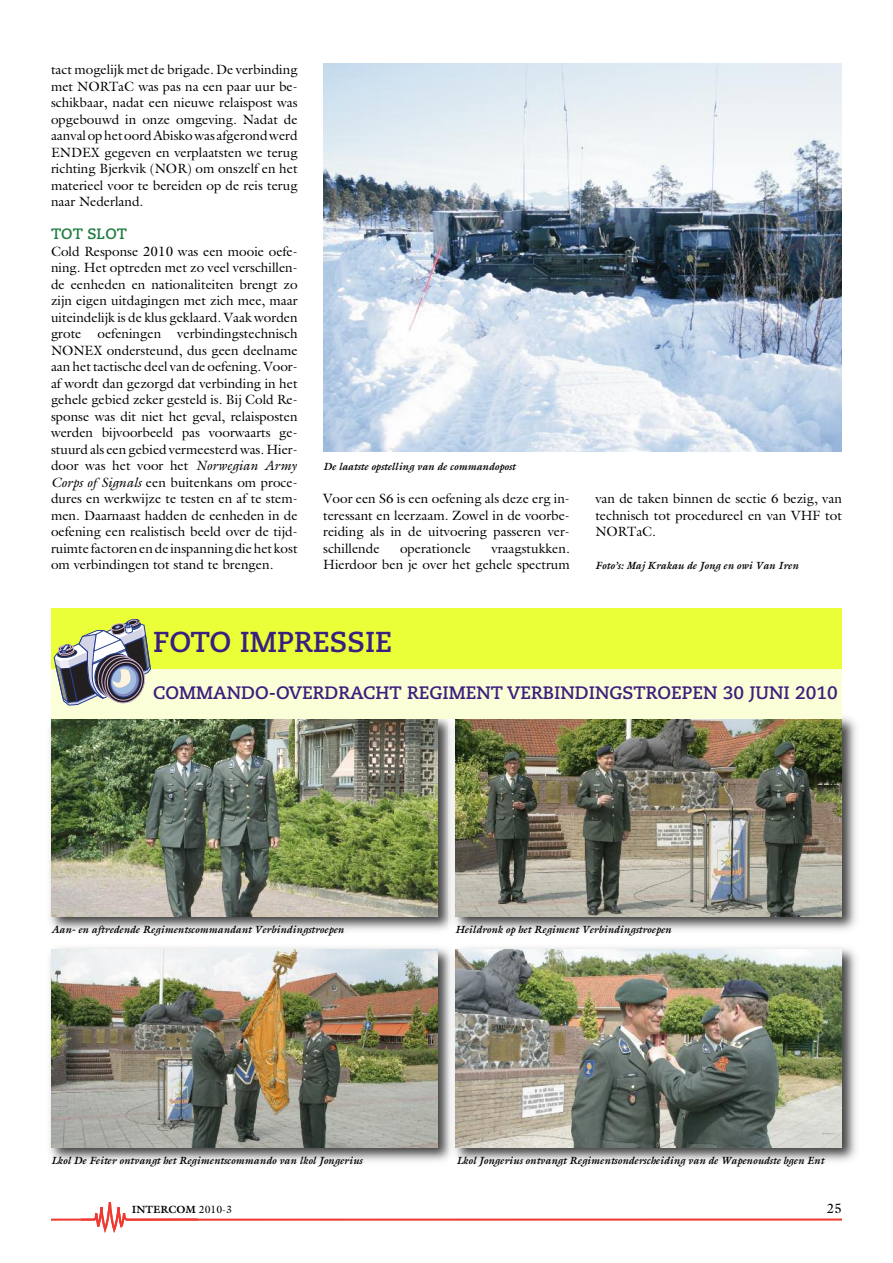
<style>
.page{position:relative;width:893px;height:1263px;background:#fff}
.page>*{position:absolute;margin:0;border:0;box-sizing:border-box;transform-origin:0 0}
.t1{font:700 28.8px "Caecilia";color:#3c1e7e}
.t2{font:700 18px "Caecilia";color:#3c1e7e}
.t3{font:700 15px "Caecilia";color:#207d41}
.t4{font:13.5px/16.5px "Galliard";color:#000;text-align:justify}
.t5{font:italic 700 10.5px "Galliard";color:#000}
.t6{font:700 10.5px "Galliard";color:#000}
.s1{font-style:italic}
.s2{font-weight:400}
</style>
<div class="page">
<svg style="left:51px;top:1202px;width:791px;height:31px"></svg>
<img style="left:323px;top:64px;width:519px;height:387px">
<img style="left:50px;top:718px;width:399px;height:213px">
<img style="left:51px;top:718px;width:387px;height:198px">
<img style="left:457px;top:717px;width:399px;height:214px">
<img style="left:455px;top:718px;width:387px;height:198px">
<img style="left:457px;top:947px;width:399px;height:215px">
<img style="left:457px;top:949px;width:385px;height:198px">
<img style="left:50px;top:947px;width:407px;height:215px">
<img style="left:455px;top:949px;width:2px;height:198px">
<img style="left:51px;top:949px;width:387px;height:198px">
<div style="left:51px;top:652px;width:791px;height:66px;background:#fbffd7"></div>
<div style="left:51px;top:609px;width:791px;height:60px;background:#ebff38"></div>
<svg style="left:54px;top:619px;width:97px;height:86px"></svg>
<p class="t4" style="left:51px;top:62px;width:248px">tact mogelijk met de brigade. De verbinding met NORTaC was pas na een paar uur be&shy;schikbaar, nadat een nieuwe relaispost was opgebouwd in onze omgeving. Nadat de aanvalophetoordAbiskowas afgerondwerd ENDEX gegeven en verplaatsten we terug richting Bjerkvik (NOR) om onszelf en het materieel voor te bereiden op de reis terug naar Nederland.</p>
<p class="t3" style="left:51px;top:228px;width:78px">TOT SLOT</p>
<p class="t4" style="left:51px;top:243px;width:248px">Cold Response 2010 was een mooie oefe&shy;ning. Het optreden met zo veel verschillen&shy;de eenheden en nationaliteiten brengt zo zijn eigen uitdagingen met zich mee, maar uiteindelijk is de klus geklaard. Vaak worden grote oefeningen verbindingstechnisch NONEX ondersteund, dus geen deelname aan het tactische deel van de oefening. Voor&shy;af wordt dan gezorgd dat verbinding in het gehele gebied zeker gesteld is. Bij Cold Re&shy;sponse was dit niet het geval, relaisposten werden bijvoorbeeld pas voorwaarts ge&shy;stuurd als een gebied vermeesterd was. Hier&shy;door was het voor het <span class="s1">Norwegian Army Corps of Signals</span> een buitenkans om proce&shy;dures en werkwijze te testen en af te stem&shy;men. Daarnaast hadden de eenheden in de oefening een realistisch beeld over de tijd&shy;ruimte factorenende inspanningdiehet kost om verbindingen tot stand te brengen.</p>
<p class="t5" style="left:323px;top:461px;width:194px">De laatste opstelling van de commandopost</p>
<p class="t4" style="left:323px;top:491px;width:248px">Voor een S6 is een oefening als deze erg in&shy;teressant en leerzaam. Zowel in de voorbe&shy;reiding als in de uitvoering passeren ver&shy;schillende</p>
<p class="t4" style="left:323px;top:540px;width:248px;text-align:right">vraagstukken.<br>Hierdoor ben je over het gehele spectrum</p>
<p class="t4" style="left:400px;top:540px;width:72px">operationele</p>
<p class="t4" style="left:595px;top:491px;width:248px">van de taken binnen de sectie 6 bezig, van technisch tot procedureel en van VHF tot NORTaC.</p>
<p class="t5" style="left:595px;top:560px;width:205px">Foto’s: Maj Krakau de Jong en owi Van Iren</p>
<h1 class="t1" style="left:153px;top:630px;width:241px">FOTO IMPRESSIE</h1>
<h2 class="t2" style="left:153px;top:685px;width:686px">COMMANDO-OVERDRACHT REGIMENT VERBINDINGSTROEPEN 30 JUNI 2010</h2>
<p class="t5" style="left:51px;top:923px;width:295px">Aan- en aftredende Regimentscommandant Verbindingstroepen</p>
<p class="t5" style="left:455px;top:923px;width:218px">Heildronk op het Regiment Verbindingstroepen</p>
<p class="t5" style="left:51px;top:1154px;width:313px">Lkol De Feiter ontvangt het Regimentscommando van lkol Jongerius</p>
<p class="t5" style="left:456px;top:1154px;width:369px">Lkol Jongerius ontvangt Regimentsonderscheiding van de Wapenoudste bgen Ent</p>
<p class="t6" style="left:132px;top:1203px;width:102px">INTERCOM <span class="s2">2010-3</span></p>
<p class="t4" style="left:827px;top:1200px;width:17px">25</p>
</div>
